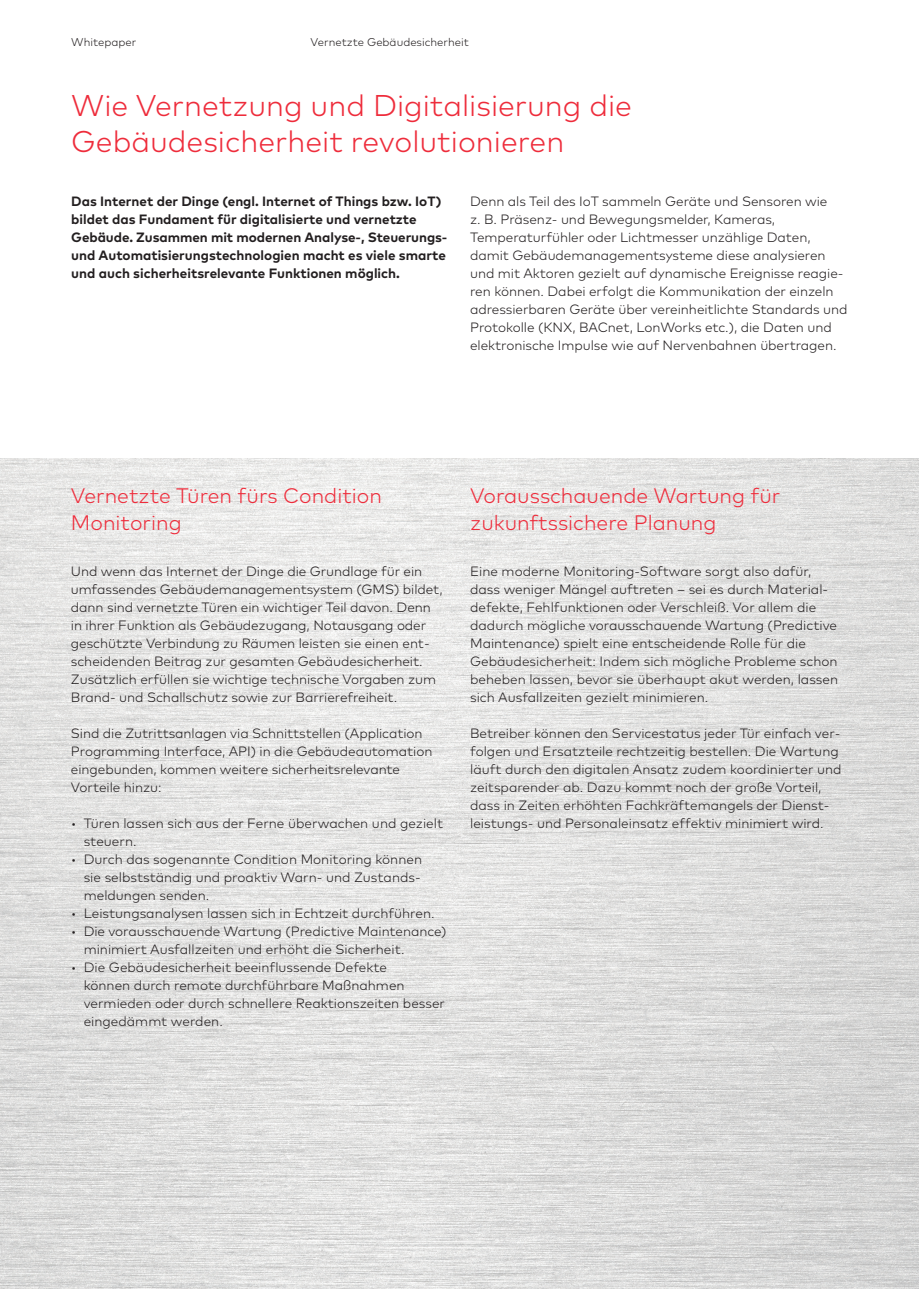
<style>
.page{position:relative;width:919px;height:1289px;background:#fff}
.page>*{position:absolute;margin:0;border:0;box-sizing:border-box;transform-origin:0 0}
.t1{font:300 30px/36px "Mark Pro";color:#ee2c3b}
.t2{font:300 21px/27px "Mark Pro";color:#ee2c3b}
.t3{font:300 13.5px/18px "Mark Pro";letter-spacing:-.005em;color:#231f20}
.t4{font:700 13.5px/18px "Mark Pro";color:#231f20}
.t5{font:300 11.25px "Mark Pro";color:#231f20}
</style>
<div class="page">
<img style="left:0;top:458px;width:918px;height:830px">
<p class="t5" style="left:71px;top:34px;width:67px">Whitepaper</p>
<p class="t5" style="left:310px;top:34px;width:160px">Vernetzte Gebäudesicherheit</p>
<h1 class="t1" style="left:71px;top:85px;width:562px">Wie Vernetzung und Digitalisierung die<br>Gebäudesicherheit revolutionieren</h1>
<p class="t4" style="left:71px;top:191px;width:377px">Das Internet der Dinge (engl. Internet of Things bzw. IoT) bildet das Fundament für digitalisierte und vernetzte Gebäude. Zusammen mit modernen Analyse-, Steuerungs&shy;und Automatisierungstechnologien macht es viele smarte und auch sicherheitsrelevante Funktionen möglich.</p>
<p class="t3" style="left:470px;top:191px;width:379px">Denn als Teil des IoT sammeln Geräte und Sensoren wie<br>z. B. Präsenz- und Bewegungsmelder, Kameras, Temperaturfühler oder Lichtmesser unzählige Daten, damit Gebäudemanagementsysteme diese analysieren und mit Aktoren gezielt auf dynamische Ereignisse reagie&shy;ren können. Dabei erfolgt die Kommunikation der einzeln adressierbaren Geräte über vereinheitlichte Standards und Protokolle (KNX, BACnet, LonWorks etc.), die Daten und elektronische Impulse wie auf Nervenbahnen übertragen.</p>
<h2 class="t2" style="left:71px;top:481px;width:312px">Vernetzte Türen fürs Condition<br>Monitoring</h2>
<p class="t3" style="left:71px;top:560px;width:373px">Und wenn das Internet der Dinge die Grundlage für ein umfassendes Gebäudemanagementsystem (GMS) bildet, dann sind vernetzte Türen ein wichtiger Teil davon. Denn in ihrer Funktion als Gebäudezugang, Notausgang oder geschützte Verbindung zu Räumen leisten sie einen ent&shy;scheidenden Beitrag zur gesamten Gebäudesicherheit.<br>Zusätzlich erfüllen sie wichtige technische Vorgaben zum Brand- und Schallschutz sowie zur Barrierefreiheit.</p>
<p class="t3" style="left:71px;top:722px;width:363px">Sind die Zutrittsanlagen via Schnittstellen (Application Programming Interface, API) in die Gebäudeautomation eingebunden, kommen weitere sicherheitsrelevante Vorteile hinzu:</p>
<p class="t3" style="left:84px;top:812px;width:361px;text-indent:-13px">• Türen lassen sich aus der Ferne überwachen und gezielt steuern.</p>
<p class="t3" style="left:84px;top:848px;width:340px;text-indent:-13px">• Durch das sogenannte Condition Monitoring können sie selbstständig und proaktiv Warn- und Zustands&shy;meldungen senden.</p>
<p class="t3" style="left:71px;top:902px;width:365px">• Leistungsanalysen lassen sich in Echtzeit durchführen.</p>
<p class="t3" style="left:84px;top:920px;width:364px;text-indent:-13px">• Die vorausschauende Wartung (Predictive Maintenance) minimiert Ausfallzeiten und erhöht die Sicherheit.</p>
<p class="t3" style="left:84px;top:956px;width:363px;text-indent:-13px">• Die Gebäudesicherheit beeinflussende Defekte<br>können durch remote durchführbare Maßnahmen vermieden oder durch schnellere Reaktionszeiten besser eingedämmt werden.</p>
<h2 class="t2" style="left:470px;top:481px;width:312px">Vorausschauende Wartung für zukunftssichere Planung</h2>
<p class="t3" style="left:470px;top:560px;width:369px">Eine moderne Monitoring-Software sorgt also dafür, dass weniger Mängel auftreten – sei es durch Material&shy;defekte, Fehlfunktionen oder Verschleiß. Vor allem die dadurch mögliche vorausschauende Wartung (Predictive Maintenance) spielt eine entscheidende Rolle für die Gebäudesicherheit: Indem sich mögliche Probleme schon beheben lassen, bevor sie überhaupt akut werden, lassen sich Ausfallzeiten gezielt minimieren.</p>
<p class="t3" style="left:470px;top:722px;width:373px">Betreiber können den Servicestatus jeder Tür einfach ver&shy;folgen und Ersatzteile rechtzeitig bestellen. Die Wartung läuft durch den digitalen Ansatz zudem koordinierter und zeitsparender ab. Dazu kommt noch der große Vorteil, dass in Zeiten erhöhten Fachkräftemangels der Dienst&shy;leistungs- und Personaleinsatz effektiv minimiert wird.</p>
</div>
